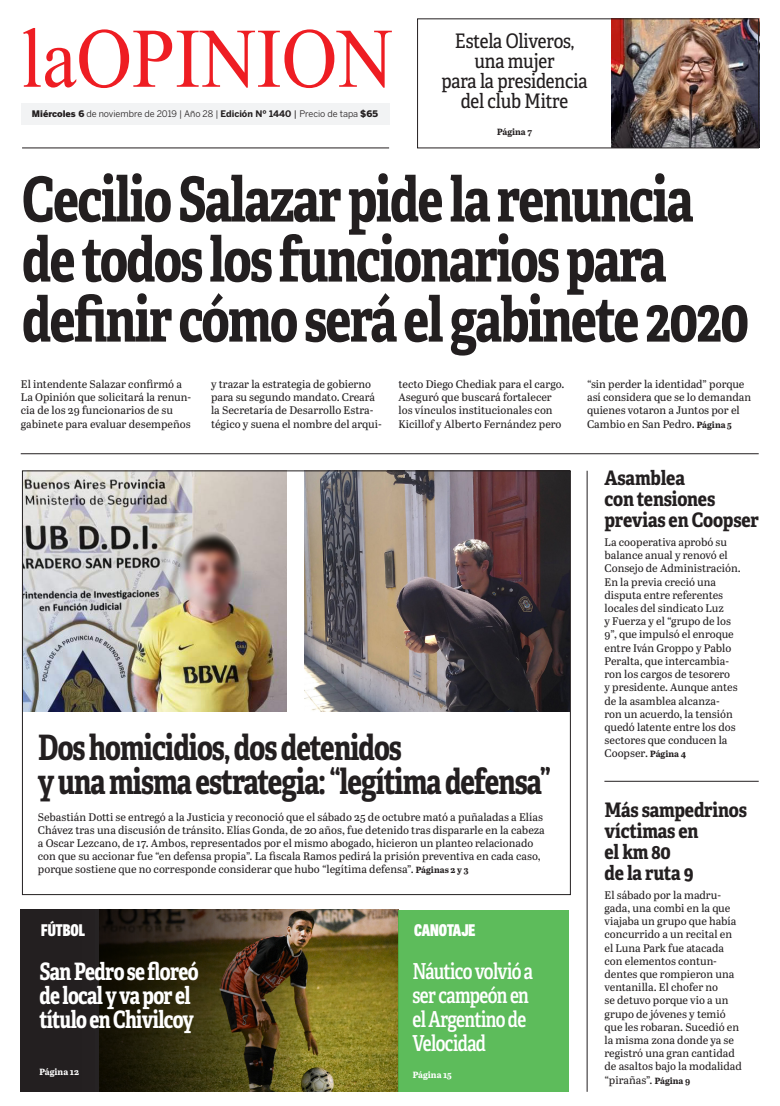
<style>
.page{position:relative;width:780px;height:1106px;background:#fff}
.page>*{position:absolute;margin:0;border:0;box-sizing:border-box;transform-origin:0 0}
.t1{font:84.6px "Times New Roman";color:#ee1d23;scale:.91 1}
.TITULO_1{font:700 62px/60px "Adelle Condensed";letter-spacing:-.03em;color:#231f20;scale:.9 1}
.Titulo_2{font:700 35px/34px "Adelle Condensed";letter-spacing:-.03em;color:#231f20;scale:.9 1}
.Titulo_deporte_1{font:700 24px/24px "Adelle Condensed";letter-spacing:-.03em;color:#fff;scale:.9 1}
.Titulo_deporte_2{font:22px/24px "Adelle Condensed Sb";letter-spacing:-.03em;color:#fff;scale:.9 1}
.Titulo_columna{font:700 20px/21px "Adelle Condensed";letter-spacing:-.01em;color:#231f20}
._03_CUERPO{font:20px/20px "Adelle Condensed";letter-spacing:-.01em;color:#231f20;text-align:center}
.Volanta_deporte{font:800 16px "Tablet Gothic Condensed";color:#fff}
._03_CUERPO-2{font:11px/13.2px "Abril Text";color:#231f20}
.Cuerpo_columna_later{font:11px/13.2px "Abril Text";color:#231f20}
.t2{font:9px "Benton Sans";color:#231f20}
._03_CUERPO-3{font:700 9px "Abril Text";color:#fff}
._03_CUERPO-4{font:700 9px "Abril Text";color:#231f20}
.s1{font-weight:900}
.s2{font-weight:700}
.s3{font-style:inherit}
.s4{font-weight:700;font-size:9px}
</style>
<div class="page">
<img style="left:611px;top:19px;width:148px;height:129px">
<div style="left:21px;top:104px;width:368px;height:21px;background:#f2f3f4"></div>
<hr style="left:22px;top:148px;width:367px;height:1px;background:#231f20">
<div style="left:417px;top:19px;width:341px;height:129px;border:1px solid #231f20"></div>
<img style="left:327px;top:909px;width:71px;height:182px">
<img style="left:21px;top:909px;width:306px;height:182px">
<div style="left:398px;top:909px;width:171px;height:182px;background:#5dbc5b"></div>
<hr style="left:21px;top:453px;width:737px;height:1px;background:#231f20">
<img style="left:24px;top:473px;width:262px;height:238px">
<img style="left:304px;top:473px;width:264px;height:238px">
<hr style="left:587px;top:471px;width:1px;height:620px;background:#231f20">
<hr style="left:604px;top:781px;width:154px;height:1px;background:#231f20">
<p class="t1" style="left:21px;top:2px;width:410px">laOPINION</p>
<p class="_03_CUERPO" style="left:441px;top:30px;width:147px">Estela Oliveros, una mujer<br>para la presidencia del club Mitre</p>
<p class="_03_CUERPO-4" style="left:497px;top:125px;width:37px">Página 7</p>
<p class="t2" style="left:32px;top:108px;width:347px"><span class="s1">Miércoles 6</span> de noviembre de 2019 | Año 28 | <span class="s2">Edición Nº 1440</span> <span class="s3">|</span> Precio de tapa <span class="s1">$65</span></p>
<p class="TITULO_1" style="left:22px;top:167px;width:809px">Cecilio Salazar pide la renuncia de todos los funcionarios para definir cómo será el gabinete 2020</p>
<p class="_03_CUERPO-2" style="left:21px;top:377px;width:172px">El intendente Salazar confirmó a La Opinión que solicitará la renun&shy;cia de los 29 funcionarios de su gabinete para evaluar desempeños</p>
<p class="_03_CUERPO-2" style="left:211px;top:377px;width:172px">y trazar la estrategia de gobierno para su segundo mandato. Creará la Secretaría de Desarrollo Estra&shy;tégico y suena el nombre del arqui-</p>
<p class="_03_CUERPO-2" style="left:398px;top:377px;width:167px">tecto Diego Chediak para el cargo.<br>Aseguró que buscará fortalecer los vínculos institucionales con Kicillof y Alberto Fernández pero</p>
<p class="_03_CUERPO-2" style="left:587px;top:377px;width:165px">“sin perder la identidad” porque así considera que se lo demandan quienes votaron a Juntos por el<br>Cambio en San Pedro. <span class="s4">Página 5</span></p>
<p class="Titulo_2" style="left:38px;top:729px;width:571px">Dos homicidios, dos detenidos<br>y una misma estrategia: “legítima defensa”</p>
<p class="_03_CUERPO-2" style="left:38px;top:809px;width:508px">Sebastián Dotti se entregó a la Justicia y reconoció que el sábado 25 de octubre mató a puñaladas a Elías Chávez tras una discusión de tránsito. Elías Gonda, de 20 años, fue detenido tras dispararle en la cabeza a Oscar Lezcano, de 17. Ambos, representados por el mismo abogado, hicieron un planteo relacionado con que su accionar fue “en defensa propia”. La fiscala Ramos pedirá la prisión preventiva en cada caso, porque sostiene que no corresponde considerar que hubo “legítima defensa”. <span class="s4">Páginas 2 y 3</span></p>
<p class="Volanta_deporte" style="left:41px;top:918px;width:45px">FÚTBOL</p>
<p class="Volanta_deporte" style="left:414px;top:918px;width:63px">CANOTAJE</p>
<p class="Titulo_deporte_2" style="left:412px;top:958px;width:135px">Náutico volvió a ser campeón en el Argentino de<br>Velocidad</p>
<p class="Titulo_deporte_1" style="left:39px;top:958px;width:178px">San Pedro se floreó de local y va por el título en Chivilcoy</p>
<p class="_03_CUERPO-3" style="left:39px;top:1065px;width:41px">Página 12</p>
<p class="_03_CUERPO-3" style="left:413px;top:1068px;width:41px">Página 15</p>
<p class="Titulo_columna" style="left:604px;top:466px;width:156px">Asamblea<br>con tensiones previas en Coopser</p>
<p class="Cuerpo_columna_later" style="left:604px;top:535px;width:138px">La cooperativa aprobó su balance anual y renovó el<br>Consejo de Administración.<br>En la previa creció una disputa entre referentes locales del sindicato Luz<br>y Fuerza y el “grupo de los<br>9”, que impulsó el enroque entre Iván Groppo y Pablo<br>Peralta, que intercambia&shy;ron los cargos de tesorero<br>y presidente. Aunque antes de la asamblea alcanza-<br>ron un acuerdo, la tensión quedó latente entre los dos sectores que conducen la<br>Coopser. <span class="s4">Página 4</span></p>
<p class="Titulo_columna" style="left:604px;top:798px;width:144px">Más sampedrinos víctimas en<br>el km 80<br>de la ruta 9</p>
<p class="Cuerpo_columna_later" style="left:604px;top:887px;width:139px">El sábado por la madru&shy;gada, una combi en la que viajaba un grupo que había concurrido a un recital en el Luna Park fue atacada con elementos contun&shy;dentes que rompieron una ventanilla. El chofer no<br>se detuvo porque vio a un grupo de jóvenes y temió que les robaran. Sucedió en la misma zona donde ya se registró una gran cantidad de asaltos bajo la modalidad “pirañas”. <span class="s4">Página 9</span></p>
</div>
